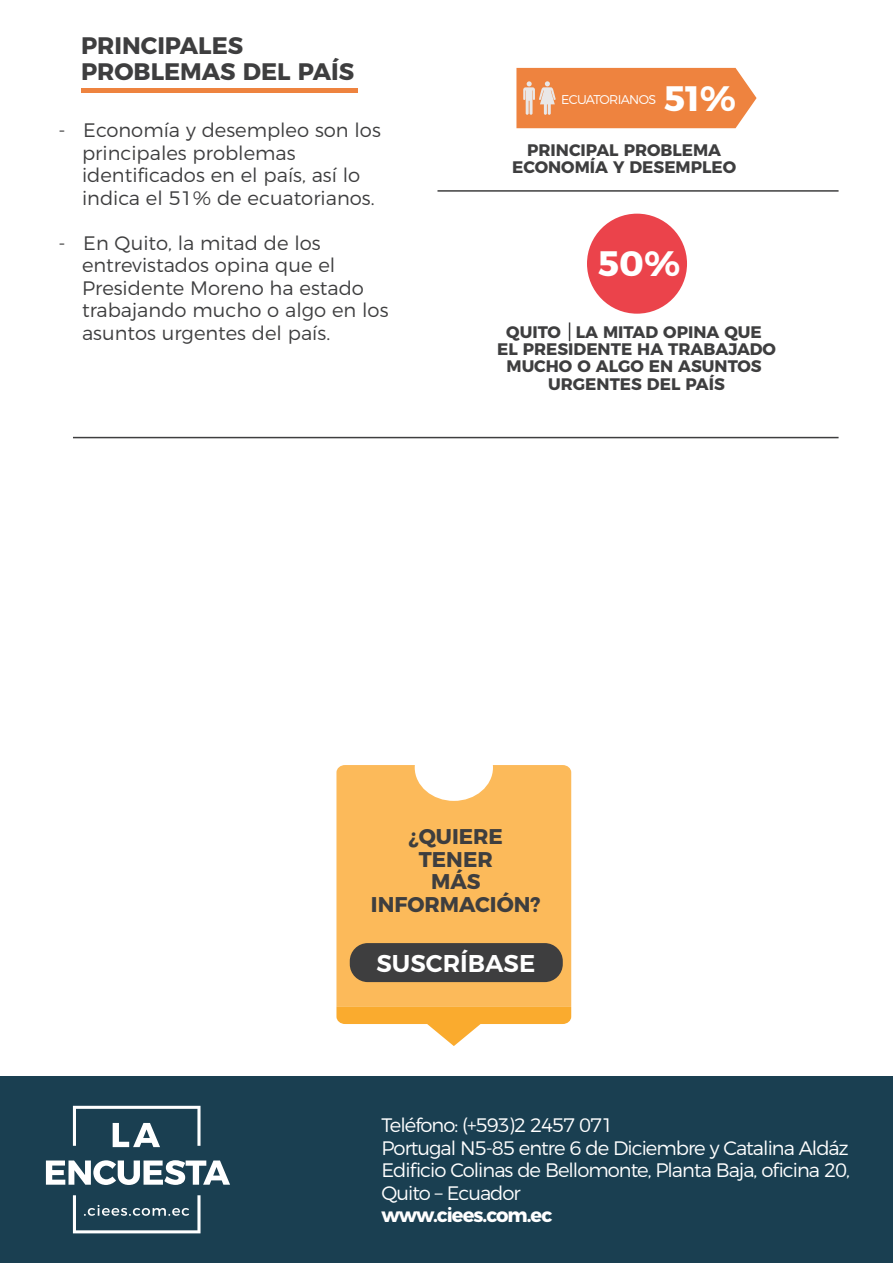
<style>
.page{position:relative;width:893px;height:1263px;background:#fff}
.page>*{position:absolute;margin:0;border:0;box-sizing:border-box;transform-origin:0 0}
.t1{font:700 35.25px "Montserrat";color:#fff}
.t2{font:600 24.3px "Montserrat";color:#fff}
.t3{font:700 23.85px/25.8px "Montserrat";color:#3e3e3f}
.t4{font:700 21.3px/22.6px "Montserrat";color:#3e3e3f;text-align:center}
.t5{font:300 19.5px/22.5px "Montserrat";color:#3e3e3f}
.t6{font:300 19.5px/22.5px "Montserrat";letter-spacing:-.05em;color:#fff}
.t7{font:700 19.5px "Montserrat";letter-spacing:-.05em;color:#fff}
.t8{font:700 16.65px/17.2px "Montserrat";color:#3e3e3f;text-align:center}
.t9{font:300 12.75px "Montserrat";letter-spacing:-.05em;color:#fff}
</style>
<div class="page">
<div style="left:0;top:1076px;width:893px;height:187px;background:#1a3f51"></div>
<svg style="left:46px;top:1160px;width:184px;height:25px"></svg>
<svg style="left:73px;top:1106px;width:128px;height:41px"></svg>
<svg style="left:73px;top:1195px;width:128px;height:38px"></svg>
<div style="left:336px;top:765px;width:235px;height:242px;background:#fcba5a"></div>
<svg style="left:336px;top:1007px;width:235px;height:39px"></svg>
<div style="left:82px;top:88px;width:276px;height:5px;background:#ee833f"></div>
<div style="left:587px;top:214px;width:100px;height:100px;background:#eb434b;border-radius:50%"></div>
<svg style="left:516px;top:68px;width:241px;height:60px;background:#ee8c4e"></svg>
<svg style="left:569px;top:322px;width:1px;height:19px"></svg>
<hr style="left:437px;top:190px;width:401px;height:2px;background:#3e3e3f">
<hr style="left:73px;top:437px;width:765px;height:1px;background:#3e3e3f">
<div style="left:350px;top:943px;width:213px;height:39px;background:#3e3e3f;border-radius:18px"></div>
<p class="t3" style="left:81px;top:31px;width:275px">PRINCIPALES<br>PROBLEMAS DEL PAÍS</p>
<p class="t5" style="left:82px;top:117px;width:300px;text-indent:-23px">- Economía y desempleo son los principales problemas identificados en el país, así lo indica el 51% de ecuatorianos.</p>
<p class="t5" style="left:82px;top:230px;width:308px;text-indent:-23px">- En Quito, la mitad de los entrevistados opina que el<br>Presidente Moreno ha estado trabajando mucho o algo en los asuntos urgentes del país.</p>
<p class="t9" style="left:561px;top:89px;width:97px">ECUATORIANOS</p>
<h1 class="t1" style="left:664px;top:69px;width:73px">51%</h1>
<p class="t8" style="left:512px;top:140px;width:225px">PRINCIPAL PROBLEMA<br>ECONOMÍA Y DESEMPLEO</p>
<h1 class="t1" style="left:598px;top:234px;width:84px">50%</h1>
<p class="t8" style="left:497px;top:322px;width:280px">QUITO LA MITAD OPINA QUE<br>EL PRESIDENTE HA TRABAJADO<br>MUCHO O ALGO EN ASUNTOS<br>URGENTES DEL PAÍS</p>
<p class="t4" style="left:371px;top:823px;width:171px">¿QUIERE<br>TENER<br>MÁS<br>INFORMACIÓN?</p>
<p class="t2" style="left:376px;top:944px;width:160px">SUSCRÍBASE</p>
<p class="t6" style="left:381px;top:1112px;width:470px">Teléfono: (+593)2 2457 071<br>Portugal N5-85 entre 6 de Diciembre y Catalina Aldáz Edificio Colinas de Bellomonte, Planta Baja, oficina 20, Quito – Ecuador</p>
<p class="t7" style="left:381px;top:1199px;width:172px">www.ciees.com.ec</p>
</div>
